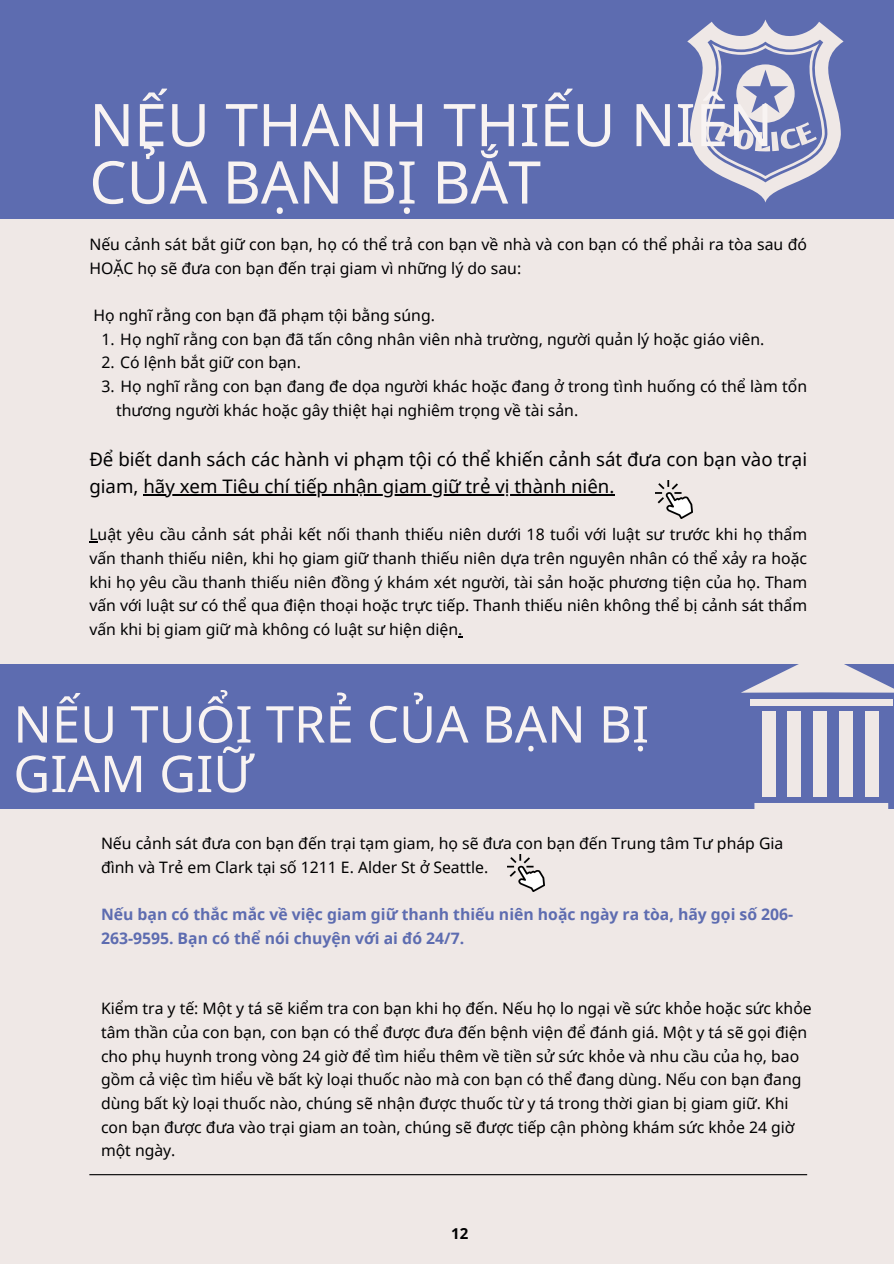
<style>
.page{position:relative;width:894px;height:1264px;background:#fff}
.page>*{position:absolute;margin:0;border:0;box-sizing:border-box;transform-origin:0 0}
.t1{font:58.95px/57.3px "Noto Sans";color:#f8f3f2}
.t2{font:50.7px/49.5px "Noto Sans";color:#f8f3f2}
.t3{font:18.6px/27px "Noto Sans";color:#000001}
.t4{font:15.75px/23.7px "Noto Sans";color:#000001}
.t5{font:15.75px/23.7px "Noto Sans";color:#000}
.t6{font:700 15.75px/23.7px "Noto Sans";color:#5d6cb0}
.t7{font:700 15px "Noto Sans";color:#000001}
</style>
<div class="page">
<div style="left:0;top:0;width:893px;height:1263px;background:#efe8e6"></div>
<div style="left:0;top:0;width:893px;height:219px;background:#5d6cb0"></div>
<hr style="left:89px;top:1174px;width:718px;height:1px;background:#000001">
<hr style="left:143px;top:494px;width:471px;height:1px;background:#000001">
<img style="left:655px;top:481px;width:37px;height:37px">
<img style="left:507px;top:854px;width:37px;height:37px">
<svg style="left:687px;top:20px;width:156px;height:182px"></svg>
<div style="left:0;top:664px;width:893px;height:144px;background:#5d6cb0"></div>
<div style="left:761px;top:711px;width:14px;height:86px;background:#efe8e6"></div>
<div style="left:787px;top:711px;width:14px;height:86px;background:#efe8e6"></div>
<div style="left:813px;top:711px;width:14px;height:86px;background:#efe8e6"></div>
<div style="left:839px;top:711px;width:13px;height:86px;background:#efe8e6"></div>
<div style="left:865px;top:711px;width:13px;height:86px;background:#efe8e6"></div>
<svg style="left:736px;top:803px;width:157px;height:6px"></svg>
<div style="left:750px;top:698px;width:142px;height:7px;background:#efe8e6"></div>
<svg style="left:742px;top:664px;width:151px;height:28px"></svg>
<h4 class="t1" style="left:89px;top:95px;width:685px">NẾU THANH THIẾU NIÊN<br>CỦA BẠN BỊ BẮT</h4>
<p class="t4" style="left:89px;top:232px;width:719px">Nếu cảnh sát bắt giữ con bạn, họ có thể trả con bạn về nhà và con bạn có thể phải ra tòa sau đó<br>HOẶC họ sẽ đưa con bạn đến trại giam vì những lý do sau:</p>
<h1 class="t4" style="left:93px;top:303px;width:343px">Họ nghĩ rằng con bạn đã phạm tội bằng súng.</h1>
<p class="t4" style="left:101px;top:326px;width:664px">1. Họ nghĩ rằng con bạn đã tấn công nhân viên nhà trường, người quản lý hoặc giáo viên.</p>
<p class="t4" style="left:101px;top:350px;width:201px">2. Có lệnh bắt giữ con bạn.</p>
<p class="t4" style="left:116px;top:374px;width:692px;text-indent:-15px">3. Họ nghĩ rằng con bạn đang đe dọa người khác hoặc đang ở trong tình huống có thể làm tổn thương người khác hoặc gây thiệt hại nghiêm trọng về tài sản.</p>
<p class="t3" style="left:89px;top:445px;width:719px">Để biết danh sách các hành vi phạm tội có thể khiến cảnh sát đưa con bạn vào trại giam, hãy xem Tiêu chí tiếp nhận giam giữ trẻ vị thành niên.</p>
<p class="t4" style="left:89px;top:522px;width:719px">Luật yêu cầu cảnh sát phải kết nối thanh thiếu niên dưới 18 tuổi với luật sư trước khi họ thẩm</p>
<h3 class="t4" style="left:89px;top:546px;width:719px;text-align:justify">vấn thanh thiếu niên, khi họ giam giữ thanh thiếu niên dựa trên nguyên nhân có thể xảy ra hoặc khi họ yêu cầu thanh thiếu niên đồng ý khám xét người, tài sản hoặc phương tiện của họ. Tham vấn với luật sư có thể qua điện thoại hoặc trực tiếp. Thanh thiếu niên không thể bị cảnh sát thẩm vấn khi bị giam giữ mà không có luật sư hiện diện.</h3>
<p class="t2" style="left:13px;top:698px;width:637px">NẾU TUỔI TRẺ CỦA BẠN BỊ<br>GIAM GIỮ</p>
<p class="t5" style="left:101px;top:831px;width:683px">Nếu cảnh sát đưa con bạn đến trại tạm giam, họ sẽ đưa con bạn đến Trung tâm Tư pháp Gia đình và Trẻ em Clark tại số 1211 E. Alder St ở Seattle.</p>
<p class="t6" style="left:101px;top:901px;width:693px">Nếu bạn có thắc mắc về việc giam giữ thanh thiếu niên hoặc ngày ra tòa, hãy gọi số 206-<br>263-9595. Bạn có thể nói chuyện với ai đó 24/7.</p>
<h2 class="t5" style="left:101px;top:996px;width:712px">Kiểm tra y tế: Một y tá sẽ kiểm tra con bạn khi họ đến. Nếu họ lo ngại về sức khỏe hoặc sức khỏe tâm thần của con bạn, con bạn có thể được đưa đến bệnh viện để đánh giá. Một y tá sẽ gọi điện cho phụ huynh trong vòng 24 giờ để tìm hiểu thêm về tiền sử sức khỏe và nhu cầu của họ, bao gồm cả việc tìm hiểu về bất kỳ loại thuốc nào mà con bạn có thể đang dùng. Nếu con bạn đang dùng bất kỳ loại thuốc nào, chúng sẽ nhận được thuốc từ y tá trong thời gian bị giam giữ. Khi con bạn được đưa vào trại giam an toàn, chúng sẽ được tiếp cận phòng khám sức khỏe 24 giờ một ngày.</h2>
<p class="t7" style="left:451px;top:1223px;width:19px">12</p>
</div>
